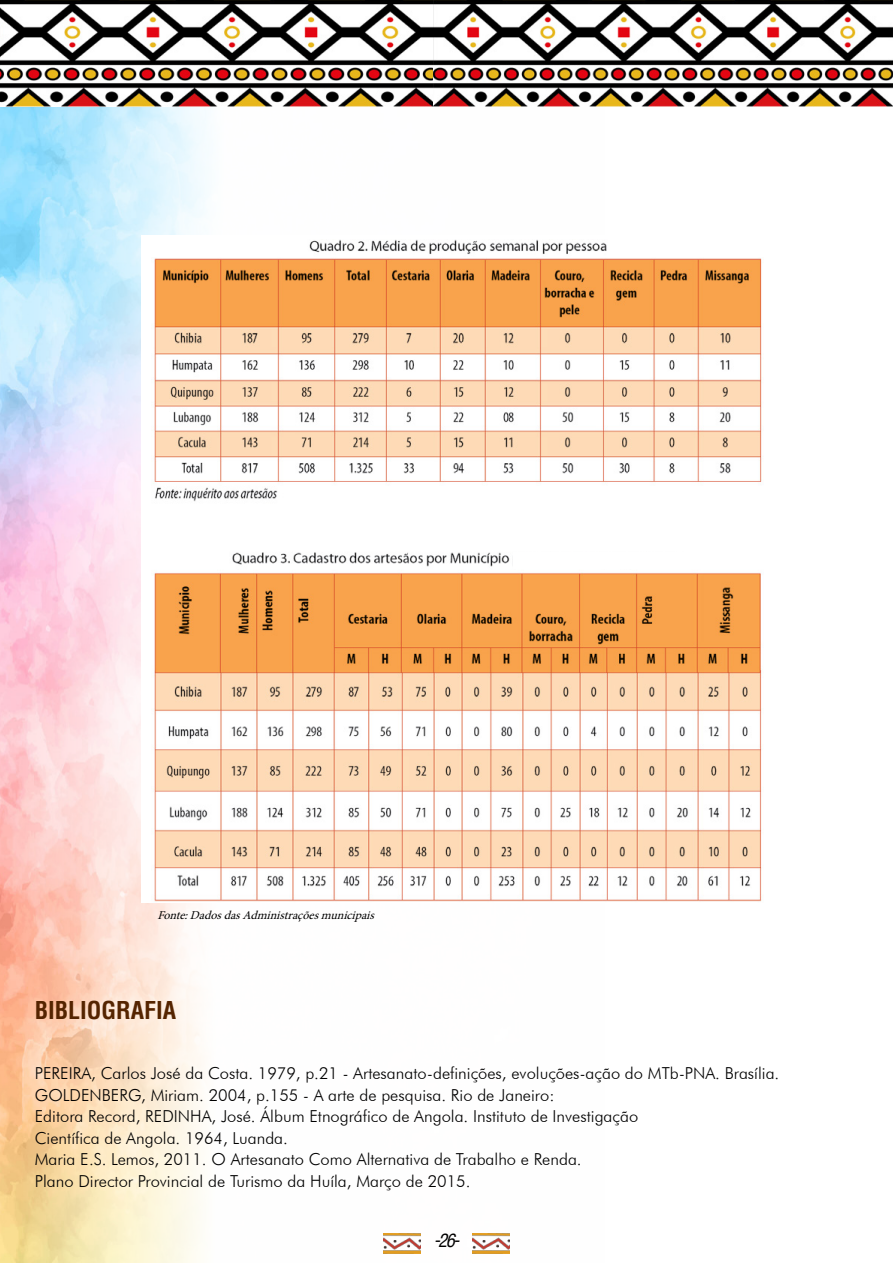
<style>
.page{position:relative;width:893px;height:1263px;background:#fff}
.page>*{position:absolute;margin:0;border:0;box-sizing:border-box;transform-origin:0 0}
.t1{font:700 condensed 24px "Helvetica";color:#552400}
.t2{font:italic condensed 18px "Helvetica";color:#000}
.t3{font:300 16.5px/21.5px "Futura BT";color:#000}
.t4{font:italic 12px "Minion Pro";color:#000}
</style>
<div class="page">
<img style="left:0;top:106px;width:605px;height:1157px">
<img style="left:472px;top:1233px;width:38px;height:20px">
<img style="left:383px;top:1233px;width:38px;height:20px">
<img style="left:0;top:0;width:893px;height:106px">
<img style="left:142px;top:236px;width:620px;height:666px">
<div style="left:513px;top:552px;width:178px;height:16px;background:#fff"></div>
<p class="t4" style="left:157px;top:907px;width:223px">Fonte:DadosdasAdministraçõesmunicipais</p>
<h1 class="t1" style="left:35px;top:995px;width:143px">BIBLIOGRAFIA</h1>
<p class="t3" style="left:35px;top:1062px;width:746px">PEREIRA, Carlos José da Costa. 1979, p.21 - Artesanato-definições, evoluções-ação do MTb-PNA. Brasília.<br>GOLDENBERG, Miriam. 2004, p.155 - A arte de pesquisa. Rio de Janeiro:<br>Editora Record, REDINHA, José. Álbum Etnográfico de Angola. Instituto de Investigação<br>Científica de Angola. 1964, Luanda.<br>Maria E.S. Lemos, 2011. O Artesanato Como Alternativa de Trabalho e Renda.<br>Plano Director Provincial de Turismo da Huíla, Março de 2015.</p>
<p class="t2" style="left:434px;top:1228px;width:27px">-26-</p>
</div>
